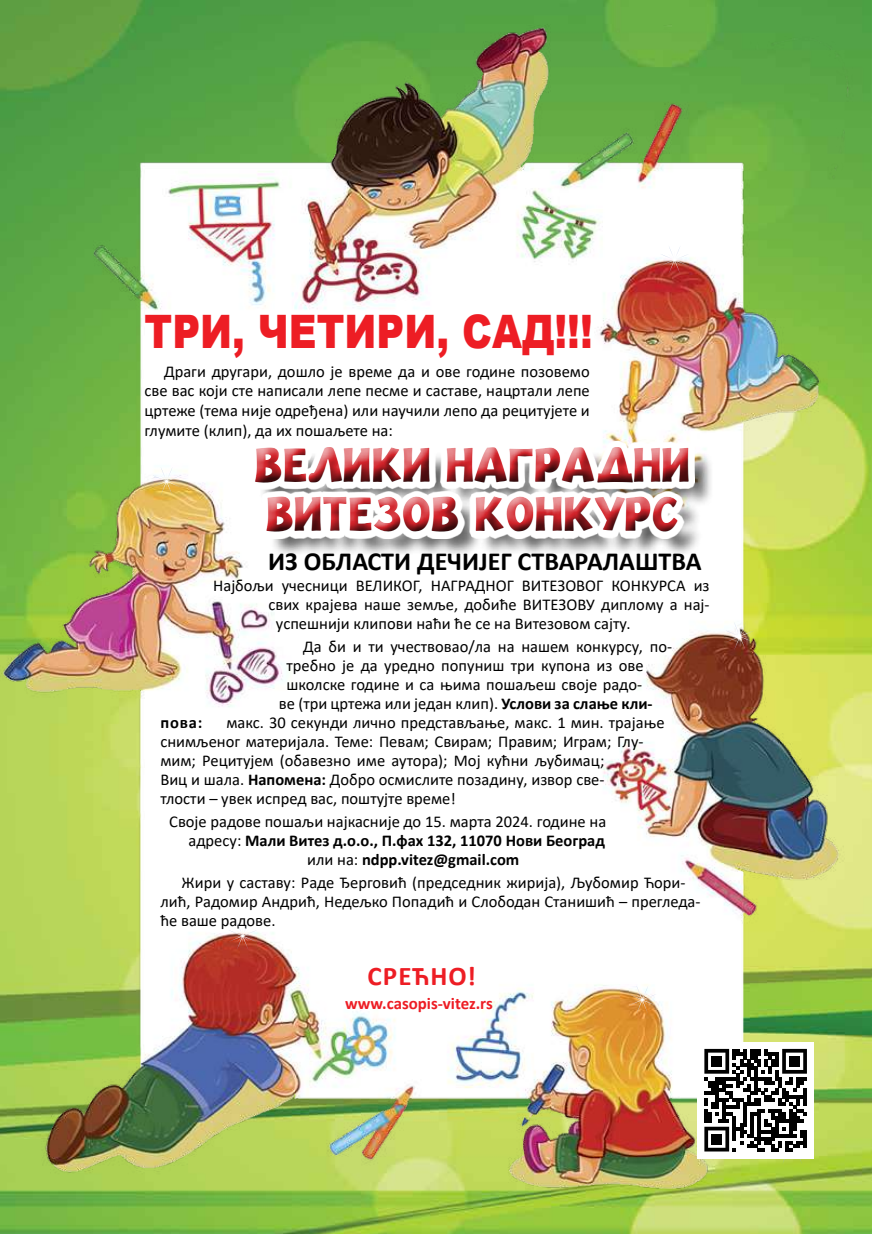
<style>
.page{position:relative;width:872px;height:1234px;background:#fff}
.page>*{position:absolute;margin:0;border:0;box-sizing:border-box;transform-origin:0 0}
.t1{font:900 49.2px/49.2px "OC Jakov";color:#d2232a}
.t2{font:900 46.05px "Arial";color:#ed1d24;scale:.84 1}
.t3{font:700 27px "Calibri";letter-spacing:.04em;color:#ed1d24}
.t4{font:700 26.1px "Calibri";color:#000}
.t5{font:700 16.95px "Calibri";color:#ed1d24}
.t6{font:16.5px/18.9px "Calibri";color:#000}
.t7{font:700 16.5px "Calibri";color:#000}
.s1{font-weight:700}
.s2{font-weight:400}
</style>
<div class="page">
<img style="left:0;top:0;width:872px;height:1233px">
<div style="left:259px;top:450px;width:455px;height:107px;background:#000;opacity:.75"></div>
<div style="left:240px;top:434px;width:460px;height:107px;background:#fff"></div>
<div style="left:243px;top:438px;width:460px;height:105px;background:#000;opacity:.75"></div>
<svg style="left:228px;top:921px;width:29px;height:29px"></svg>
<svg style="left:627px;top:984px;width:30px;height:30px"></svg>
<svg style="left:725px;top:621px;width:29px;height:30px"></svg>
<svg style="left:152px;top:466px;width:29px;height:30px"></svg>
<svg style="left:660px;top:245px;width:29px;height:29px"></svg>
<div style="left:697px;top:1041px;width:117px;height:117px;background:#fff"></div>
<svg style="left:704px;top:1048px;width:112px;height:116px"></svg>
<div style="left:711px;top:1055px;width:11px;height:11px;background:#000"></div>
<div style="left:789px;top:1055px;width:11px;height:11px;background:#000"></div>
<div style="left:711px;top:1133px;width:11px;height:11px;background:#000"></div>
<h2 class="t2" style="left:145px;top:298px;width:535px">ТРИ, ЧЕТИРИ, САД!!!</h2>
<p class="t6" style="left:145px;top:361px;width:447px;line-height:19.8px;text-align:justify;text-indent:20px">Драги другари, дошло је време да и ове године позовемо све вас који сте написали лепе песме и саставе, нацртали лепе цртеже (тема није одређена) или научили лепо да рецитујете и глумите (клип), да их пошаљете на:</p>
<h1 class="t1" style="left:255px;top:439px;width:437px">ВЕЛИКИ НАГРАДНИ<br>ВИТЕЗОВ КОНКУРС</h1>
<h3 class="t4" style="left:268px;top:542px;width:435px">ИЗ ОБЛАСТИ ДЕЧИЈЕГ СТВАРАЛАШТВА</h3>
<p class="t6" style="left:213px;top:575px;width:498px">Најбољи учесници ВЕЛИКОГ, НАГРАДНОГ ВИТЕЗОВОГ КОНКУРСА из</p>
<p class="t6" style="left:268px;top:594px;width:441px">свих крајева наше земље, добиће ВИТЕЗОВУ диплому а нај-</p>
<p class="t6" style="left:276px;top:613px;width:356px">успешнији клипови наћи ће се на Витезовом сајту.</p>
<p class="t6" style="left:303px;top:636px;width:370px">Да би и ти учествовао/ла на нашем конкурсу, по-</p>
<p class="t6" style="left:286px;top:655px;width:359px">требно је да уредно попуниш три купона из ове</p>
<p class="t6" style="left:286px;top:674px;width:357px">школске године и са њима пошаљеш своје радо-</p>
<p class="t6" style="left:279px;top:693px;width:375px">ве (три цртежа или један клип). <span class="s1">Услови за слање кли-</span></p>
<p class="t6" style="left:160px;top:712px;width:506px;text-indent:66px">макс. 30 секунди лично представљање, макс. 1 мин. трајање снимљеног материјала. Теме: Певам; Свирам; Правим; Играм; Глу&shy;мим; Рецитујем (обавезно име аутора); Мој кућни љубимац;<br>Виц и шала. <span class="s1">Напомена:</span> Добро осмислите позадину, извор све-<br>тлости – увек испред вас, поштујте време!</p>
<p class="t6" style="left:169px;top:811px;width:438px">Своје радове пошаљи најкасније до 15. марта 2024. године на</p>
<p class="t7" style="left:188px;top:828px;width:418px"><span class="s2">адресу:</span> Мали Витез д.о.о., П.фах 132, 11070 Нови Београд</p>
<p class="t7" style="left:307px;top:847px;width:214px"><span class="s2">или на:</span> ndpp.vitez@gmail.com</p>
<p class="t6" style="left:160px;top:872px;width:541px;text-indent:21px">Жири у саставу: Раде Ђерговић (председник жирија), Љубомир Ћори&shy;лић, Радомир Андрић, Недељко Попадић и Слободан Станишић – прегледа&shy;ће ваше радове.</p>
<p class="t7" style="left:160px;top:710px;width:44px">пова:</p>
<h3 class="t3" style="left:367px;top:956px;width:110px">СРЕЋНО!</h3>
<p class="t5" style="left:345px;top:990px;width:149px">www.casopis-vitez.rs</p>
</div>
